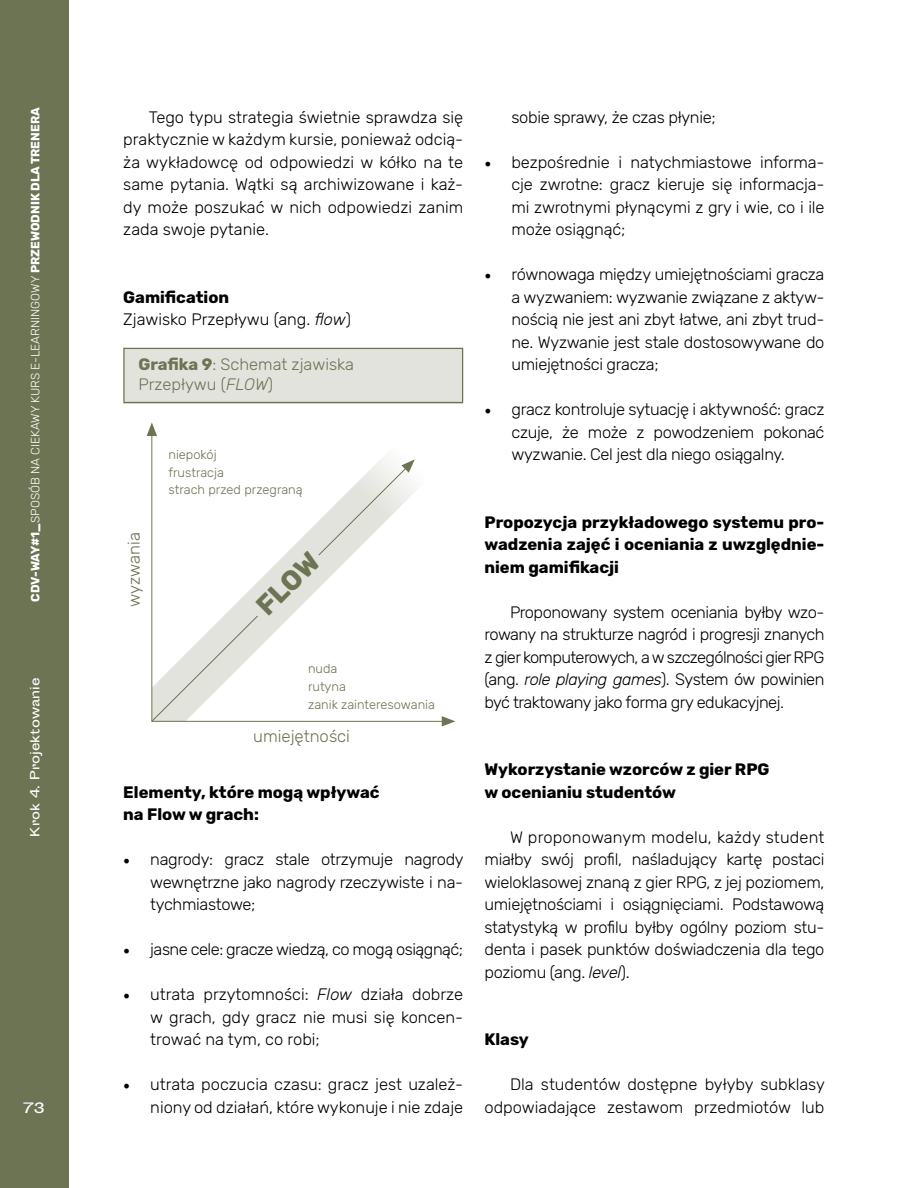
<style>
.page{position:relative;width:918px;height:1188px;background:#fff}
.page>*{position:absolute;margin:0;border:0;box-sizing:border-box;transform-origin:0 0}
.t1{font:700 27.6px "Rubik";color:#6c7453}
.t2{font:300 16.8px "Rubik";color:#6c7453}
.t3{font:300 16.5px/22.5px "Rubik";letter-spacing:-.02em;color:#000;text-align:justify}
.t4{font:300 16.5px/22.5px "Rubik";color:#000;text-align:right}
.t5{font:700 16.5px/22.5px "Rubik";color:#000}
.t6{font:300 16.5px/19.8px "Rubik";color:#6c7453}
.t7{font:13.5px "Sporting Grotesque";color:#fff}
.t8{font:300 12.9px/17.9px "Rubik";color:#6c7453}
.t9{font:300 12px "Rubik";color:#fff}
.t10{font:12px "Sporting Grotesque";color:#fff}
.s1{font-weight:700}
.s2{font-style:italic}
.s3{font-family:"Minion Pro";font-weight:400;font-size:18px}
</style>
<div class="page">
<div style="left:0;top:0;width:68px;height:1188px;background:#6c7453"></div>
<svg style="left:151px;top:436px;width:291px;height:286px"></svg>
<svg style="left:147px;top:422px;width:10px;height:14px"></svg>
<svg style="left:442px;top:716px;width:13px;height:11px"></svg>
<svg style="left:317px;top:459px;width:98px;height:97px"></svg>
<svg style="left:151px;top:615px;width:108px;height:107px"></svg>
<div style="left:124px;top:348px;width:339px;height:55px;background:#e2e3dd"></div>
<hr style="left:123px;top:348px;width:340px;height:1px;background:#6c7453">
<hr style="left:123px;top:349px;width:2px;height:53px;background:#6c7453">
<hr style="left:462px;top:349px;width:1px;height:53px;background:#6c7453">
<hr style="left:123px;top:402px;width:340px;height:1px;background:#6c7453">
<p class="t9" style="left:29px;top:602px;width:496px;rotate:-90deg"><span class="s1">CDV-WAY#1_</span>SPOSÓB NA CIEKAWY KURS E-LEARNINGOWY <span class="s1">PRZEWODNIK DLA TRENERA</span></p>
<p class="t10" style="left:28px;top:837px;width:161px;rotate:-90deg">Krok 4. Projektowanie</p>
<p class="t7" style="left:23px;top:1100px;width:23px">73</p>
<p class="t3" style="left:123px;top:106px;width:341px;text-indent:26px">Tego typu strategia świetnie sprawdza się praktycznie w każdym kursie, ponieważ odcią&shy;ża wykładowcę od odpowiedzi w kółko na te same pytania. Wątki są archiwizowane i każ&shy;dy może poszukać w nich odpowiedzi zanim zada swoje pytanie.</p>
<p class="t4" style="left:123px;top:286px;width:229px;text-align:left"><span class="s1">Gamification<br></span>Zjawisko Przepływu (ang. <span class="s2">flow</span>)</p>
<p class="t6" style="left:138px;top:355px;width:217px"><span class="s1">Grafika 9</span>: Schemat zjawiska<br>Przepływu (<span class="s2">FLOW</span>)</p>
<p class="t2" style="left:125px;top:607px;width:76px;rotate:-90deg">wyzwania</p>
<p class="t8" style="left:169px;top:446px;width:136px">niepokój<br>frustracja<br>strach przed przegraną</p>
<h1 class="t1" style="left:250px;top:599px;width:78px;rotate:-45deg">FLOW</h1>
<p class="t8" style="left:308px;top:660px;width:128px">nuda<br>rutyna<br>zanik zainteresowania</p>
<p class="t2" style="left:253px;top:727px;width:98px">umiejętności</p>
<p class="t5" style="left:123px;top:781px;width:258px">Elementy, które mogą wpływać na Flow w grach:</p>
<p class="t3" style="left:150px;top:849px;width:315px;text-indent:-27px"><span class="s3">•</span> nagrody: gracz stale otrzymuje nagrody wewnętrzne jako nagrody rzeczywiste i na&shy;tychmiastowe;</p>
<p class="t3" style="left:123px;top:939px;width:341px"><span class="s3">•</span> jasne cele: gracze wiedzą, co mogą osiągnąć;</p>
<p class="t3" style="left:150px;top:984px;width:314px;text-indent:-27px"><span class="s3">•</span> utrata przytomności: <span class="s2">Flow</span> działa dobrze w grach, gdy gracz nie musi się koncen&shy;trować na tym, co robi;</p>
<p class="t4" style="left:123px;top:1074px;width:341px"><span class="s3">•</span> utrata poczucia czasu: gracz jest uzależ&shy;niony od działań, które wykonuje i nie zdaje</p>
<p class="t3" style="left:512px;top:106px;width:206px">sobie sprawy, że czas płynie;</p>
<p class="t3" style="left:512px;top:151px;width:314px;text-indent:-27px"><span class="s3">•</span> bezpośrednie i natychmiastowe informa&shy;cje zwrotne: gracz kieruje się informacja&shy;mi zwrotnymi płynącymi z gry i wie, co i ile może osiągnąć;</p>
<p class="t3" style="left:512px;top:264px;width:314px;text-indent:-27px"><span class="s3">•</span> równowaga między umiejętnościami gracza a wyzwaniem: wyzwanie związane z aktyw&shy;nością nie jest ani zbyt łatwe, ani zbyt trud&shy;ne. Wyzwanie jest stale dostosowywane do umiejętności gracza;</p>
<p class="t3" style="left:512px;top:399px;width:314px;text-indent:-27px"><span class="s3">•</span> gracz kontroluje sytuację i aktywność: gracz czuje, że może z powodzeniem pokonać wyzwanie. Cel jest dla niego osiągalny.</p>
<p class="t5" style="left:485px;top:511px;width:341px;text-align:justify">Propozycja przykładowego systemu pro&shy;wadzenia zajęć i oceniania z uwzględnie&shy;niem gamifikacji</p>
<p class="t3" style="left:485px;top:601px;width:341px;text-indent:26px">Proponowany system oceniania byłby wzo&shy;rowany na strukturze nagród i progresji znanych z gier komputerowych, a w szczególności gier RPG (ang. <span class="s2">role playing games</span>). System ów powinien być traktowany jako forma gry edukacyjnej.</p>
<p class="t5" style="left:485px;top:759px;width:287px">Wykorzystanie wzorców z gier RPG w ocenianiu studentów</p>
<p class="t3" style="left:485px;top:826px;width:341px;text-indent:26px">W proponowanym modelu, każdy student miałby swój profil, naśladujący kartę postaci wieloklasowej znaną z gier RPG, z jej poziomem, umiejętnościami i osiągnięciami. Podstawową statystyką w profilu byłby ogólny poziom stu&shy;denta i pasek punktów doświadczenia dla tego poziomu (ang. <span class="s2">level</span>).</p>
<p class="t5" style="left:485px;top:1029px;width:46px">Klasy</p>
<p class="t4" style="left:485px;top:1074px;width:342px">Dla studentów dostępne byłyby subklasy odpowiadające zestawom przedmiotów lub</p>
</div>
